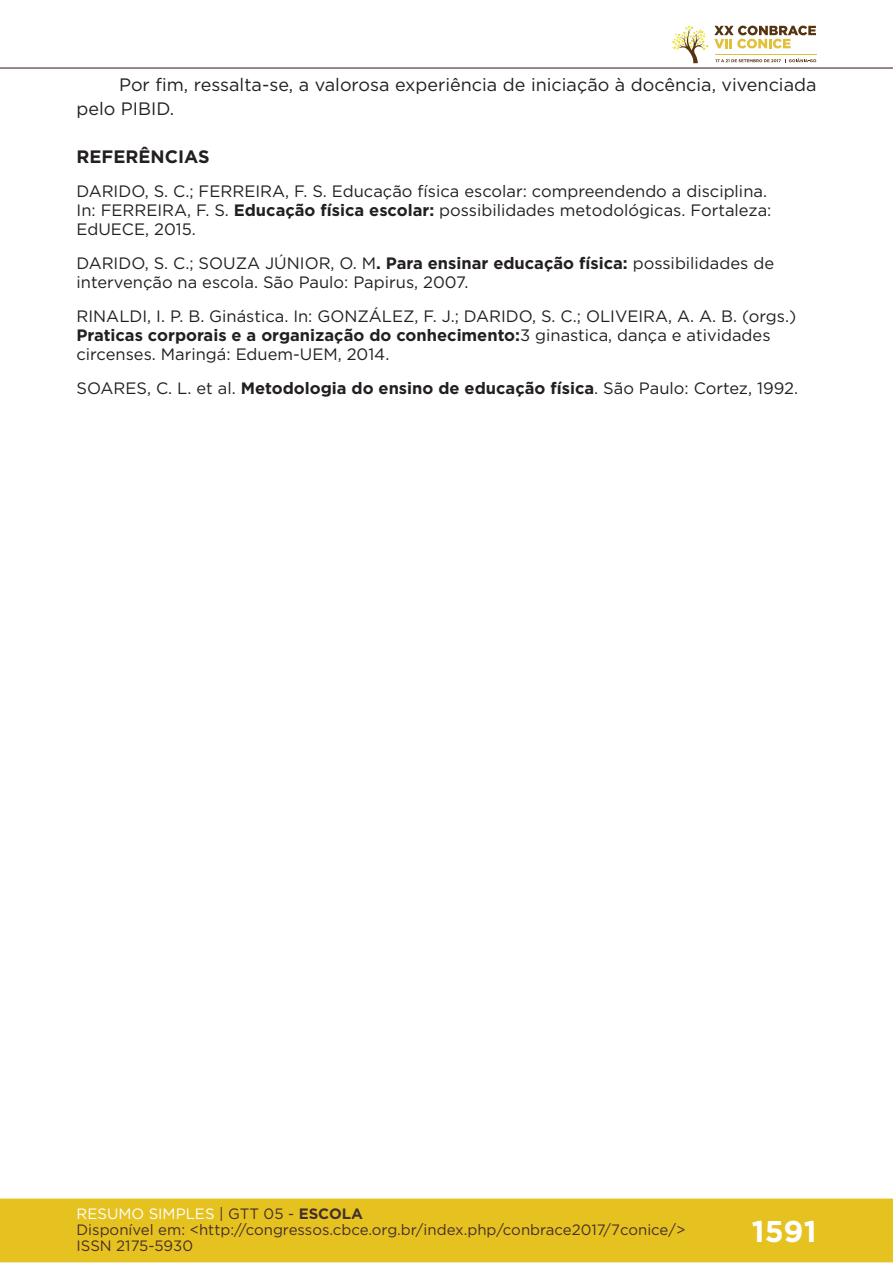
<style>
.page{position:relative;width:893px;height:1263px;background:#fff}
.page>*{position:absolute;margin:0;border:0;box-sizing:border-box;transform-origin:0 0}
.t1{font:700 30px "Gotham";color:#fff}
.t2{font:18px/24px "Gotham";color:#231f20}
.t3{font:700 18px "Gotham";color:#231f20}
.t4{font:16.5px/18.9px "Gotham";color:#231f20}
.t5{font:15px/16px "Gotham";color:#462f2a}
.s1{font-weight:700}
.s2{color:#fff}
.s3{color:#442f2a}
.s4{font-weight:700;color:#442f2a}
</style>
<div class="page">
<div style="left:0;top:1198px;width:893px;height:64px;background:#e6c221;border:2px solid #e6c221"></div>
<hr style="left:0;top:67px;width:893px;height:2px;background:#442f2a">
<svg style="left:672px;top:26px;width:144px;height:37px"></svg>
<p class="t2" style="left:77px;top:72px;width:741px;text-indent:43px">Por fim, ressalta-se, a valorosa experiência de iniciação à docência, vivenciada pelo PIBID.</p>
<p class="t3" style="left:77px;top:145px;width:135px">REFERÊNCIAS</p>
<p class="t4" style="left:77px;top:182px;width:696px">DARIDO, S. C.; FERREIRA, F. S. Educação física escolar: compreendendo a disciplina.<br>In: FERREIRA, F. S. <span class="s1">Educação física escolar:</span> possibilidades metodológicas. Fortaleza:<br>EdUECE, 2015.</p>
<p class="t4" style="left:77px;top:253px;width:699px">DARIDO, S. C.; SOUZA JÚNIOR, O. M<span class="s1">. Para ensinar educação física:</span> possibilidades de intervenção na escola. São Paulo: Papirus, 2007.</p>
<p class="t4" style="left:77px;top:306px;width:721px">RINALDI, I. P. B. Ginástica. In: GONZÁLEZ, F. J.; DARIDO, S. C.; OLIVEIRA, A. A. B. (orgs.)<br><span class="s1">Praticas corporais e a organização do conhecimento:</span>3 ginastica, dança e atividades circenses. Maringá: Eduem-UEM, 2014.</p>
<p class="t4" style="left:77px;top:378px;width:723px">SOARES, C. L. et al. <span class="s1">Metodologia do ensino de educação física</span>. São Paulo: Cortez, 1992.</p>
<p class="t5" style="left:77px;top:1205px;width:610px"><span class="s2">RESUMO SIMPLES</span> <span class="s3">| GTT 05 -</span> <span class="s4">ESCOLA<br></span>Disponível em: &lt;http://congressos.cbce.org.br/index.php/conbrace2017/7conice/&gt;<br>ISSN 2175-5930</p>
<h1 class="t1" style="left:752px;top:1212px;width:66px">1591</h1>
</div>
